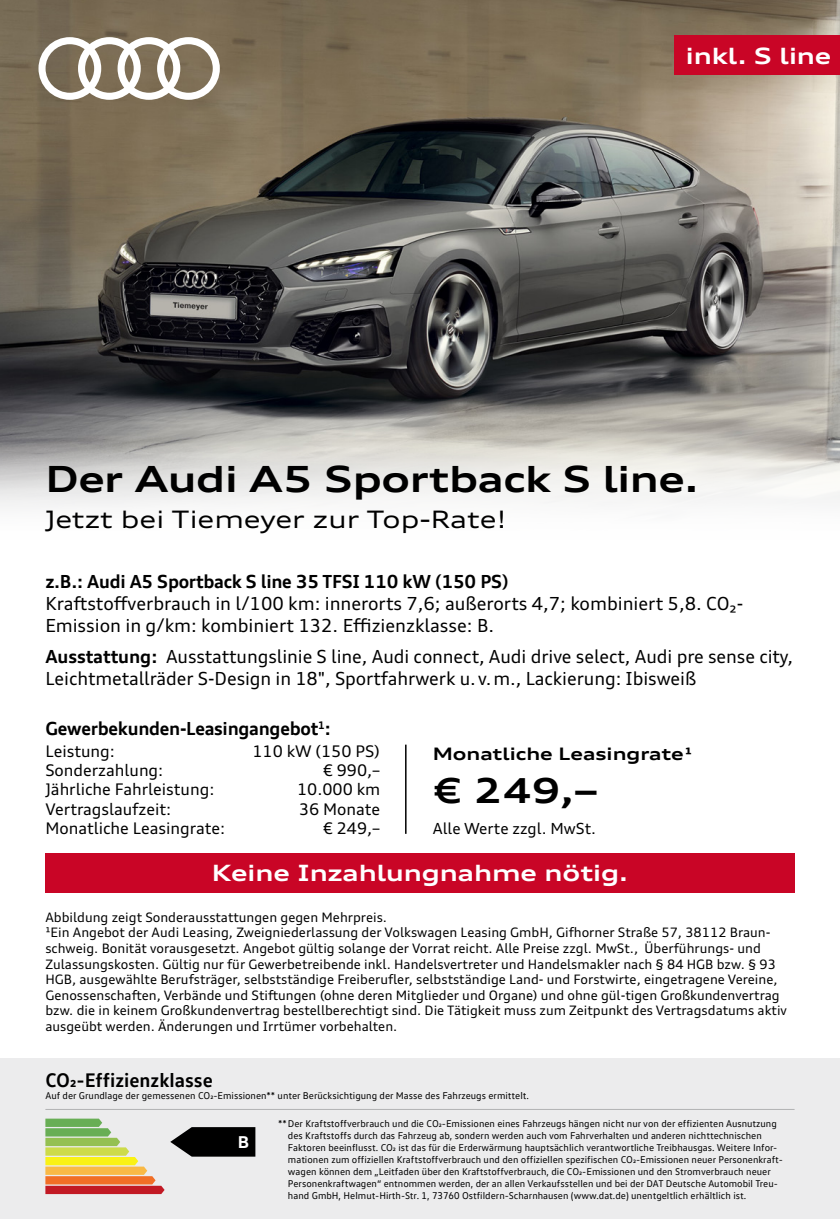
<style>
.page{position:relative;width:840px;height:1219px;background:#fff}
.page>*{position:absolute;margin:0;border:0;box-sizing:border-box;transform-origin:0 0}
.t1{font:700 expanded 36px "Audi Type";letter-spacing:-.01em;color:#000}
.t2{font:700 expanded 34.4px "Audi Type";color:#000}
.t3{font:expanded 24px "Audi Type";color:#000}
.t4{font:700 expanded 22.4px "Audi Type";color:#fff}
.t5{font:700 20px "VW Text";color:#000}
.t6{font:18px/21.6px "Audi Type";letter-spacing:-.005em;color:#000}
.t7{font:700 18px "Audi Type";letter-spacing:-.015em;color:#000}
.t8{font:700 17.4px "VW Head";color:#fff}
.t9{font:700 expanded 17.2px "Audi Type";color:#000}
.t10{font:16px "Audi Type";color:#000}
.t11{font:15.2px "Audi Type";color:#000}
.t12{font:13px/15.6px "Audi Type";color:#000}
.t13{font:10px/12px "VW Text";color:#000}
.s1{font-weight:700}
</style>
<div class="page">
<img style="left:0;top:0;width:839px;height:441px">
<svg style="left:0;top:441px;width:839px;height:67px"></svg>
<svg style="left:38px;top:37px;width:182px;height:63px"></svg>
<div style="left:0;top:1058px;width:839px;height:161px;background:#ececed"></div>
<hr style="left:45px;top:1109px;width:749px;height:1px;background:#b1b2b3">
<svg style="left:45px;top:1119px;width:119px;height:75px"></svg>
<svg style="left:170px;top:1127px;width:85px;height:30px;background:#212121"></svg>
<div style="left:45px;top:853px;width:749px;height:40px;background:#c90526"></div>
<hr style="left:405px;top:745px;width:1px;height:89px;background:#000">
<div style="left:674px;top:35px;width:165px;height:40px;background:#c90526"></div>
<h3 class="t4" style="left:685px;top:42px;width:147px">inkl. S line</h3>
<h1 class="t1" style="left:45px;top:456px;width:654px">Der Audi A5 Sportback S line.</h1>
<h3 class="t3" style="left:45px;top:504px;width:462px">Jetzt bei Tiemeyer zur Top-Rate!</h3>
<h3 class="t7" style="left:45px;top:571px;width:465px">z.B.: Audi A5 Sportback S line 35 TFSI 110 kW (150 PS)</h3>
<h3 class="t6" style="left:45px;top:593px;width:699px">Kraftstoffverbrauch in l/100 km: innerorts 7,6; außerorts 4,7; kombiniert 5,8. CO₂-<br>Emission in g/km: kombiniert 132. Effizienzklasse: B.</h3>
<h3 class="t6" style="left:45px;top:646px;width:749px"><span class="s1">Ausstattung:</span> Ausstattungslinie S line, Audi connect, Audi drive select, Audi pre sense city,<br>Leichtmetallräder S-Design in 18", Sportfahrwerk u.v.m., Lackierung: Ibisweiß</h3>
<h3 class="t7" style="left:45px;top:717px;width:286px">Gewerbekunden-Leasingangebot<sup>1</sup>:</h3>
<h3 class="t10" style="left:45px;top:741px;width:71px">Leistung:</h3>
<h3 class="t10" style="left:252px;top:741px;width:129px">110 kW (150 PS)</h3>
<h3 class="t10" style="left:45px;top:761px;width:119px">Sonderzahlung:</h3>
<h3 class="t10" style="left:322px;top:761px;width:59px">€ 990,–</h3>
<h3 class="t10" style="left:45px;top:780px;width:170px">Jährliche Fahrleistung:</h3>
<h3 class="t10" style="left:297px;top:780px;width:85px">10.000 km</h3>
<h3 class="t10" style="left:45px;top:799px;width:127px">Vertragslaufzeit:</h3>
<h3 class="t10" style="left:299px;top:799px;width:83px">36 Monate</h3>
<h3 class="t10" style="left:45px;top:818px;width:181px">Monatliche Leasingrate:</h3>
<h3 class="t10" style="left:322px;top:818px;width:59px">€ 249,–</h3>
<h3 class="t9" style="left:432px;top:743px;width:261px">Monatliche Leasingrate¹</h3>
<h2 class="t2" style="left:432px;top:770px;width:166px">€ 249,–</h2>
<h3 class="t11" style="left:432px;top:819px;width:165px">Alle Werte zzgl. MwSt.</h3>
<h3 class="t4" style="left:212px;top:859px;width:417px">Keine Inzahlungnahme nötig.</h3>
<p class="t12" style="left:45px;top:909px;width:742px">Abbildung zeigt Sonderausstattungen gegen Mehrpreis.<br>¹Ein Angebot der Audi Leasing, Zweigniederlassung der Volkswagen Leasing GmbH, Gifhorner Straße 57, 38112 Braun&shy;schweig. Bonität vorausgesetzt. Angebot gültig solange der Vorrat reicht. Alle Preise zzgl. MwSt., Überführungs- und Zulassungskosten. Gültig nur für Gewerbetreibende inkl. Handelsvertreter und Handelsmakler nach § 84 HGB bzw. § 93<br>HGB, ausgewählte Berufsträger, selbstständige Freiberufler, selbstständige Land- und Forstwirte, eingetragene Vereine, Genossenschaften, Verbände und Stiftungen (ohne deren Mitglieder und Organe) und ohne gül-tigen Großkundenvertrag bzw. die in keinem Großkundenvertrag bestellberechtigt sind. Die Tätigkeit muss zum Zeitpunkt des Vertragsdatums aktiv ausgeübt werden. Änderungen und Irrtümer vorbehalten.</p>
<h3 class="t5" style="left:45px;top:1067px;width:169px">CO2-Effizienzklasse</h3>
<p class="t13" style="left:45px;top:1089px;width:485px">Auf der Grundlage der gemessenen CO2-Emissionen** unter Berücksichtigung der Masse des Fahrzeugs ermittelt.</p>
<p class="t13" style="left:288px;top:1117px;width:496px;text-indent:-10px">** Der Kraftstoffverbrauch und die CO2-Emissionen eines Fahrzeugs hängen nicht nur von der effizienten Ausnutzung des Kraftstoffs durch das Fahrzeug ab, sondern werden auch vom Fahrverhalten und anderen nichttechnischen Faktoren beeinflusst. CO2 ist das für die Erderwärmung hauptsächlich verantwortliche Treibhausgas. Weitere Infor&shy;mationen zum offiziellen Kraftstoffverbrauch und den offiziellen spezifischen CO2-Emissionen neuer Personenkraft&shy;wagen können dem „Leitfaden über den Kraftstoffverbrauch, die CO2-Emissionen und den Stromverbrauch neuer Personenkraftwagen“ entnommen werden, der an allen Verkaufsstellen und bei der DAT Deutsche Automobil Treu&shy;hand GmbH, Helmut-Hirth-Str. 1, 73760 Ostfildern-Scharnhausen (www.dat.de) unentgeltlich erhältlich ist.</p>
<h3 class="t8" style="left:238px;top:1130px;width:13px">B</h3>
</div>
